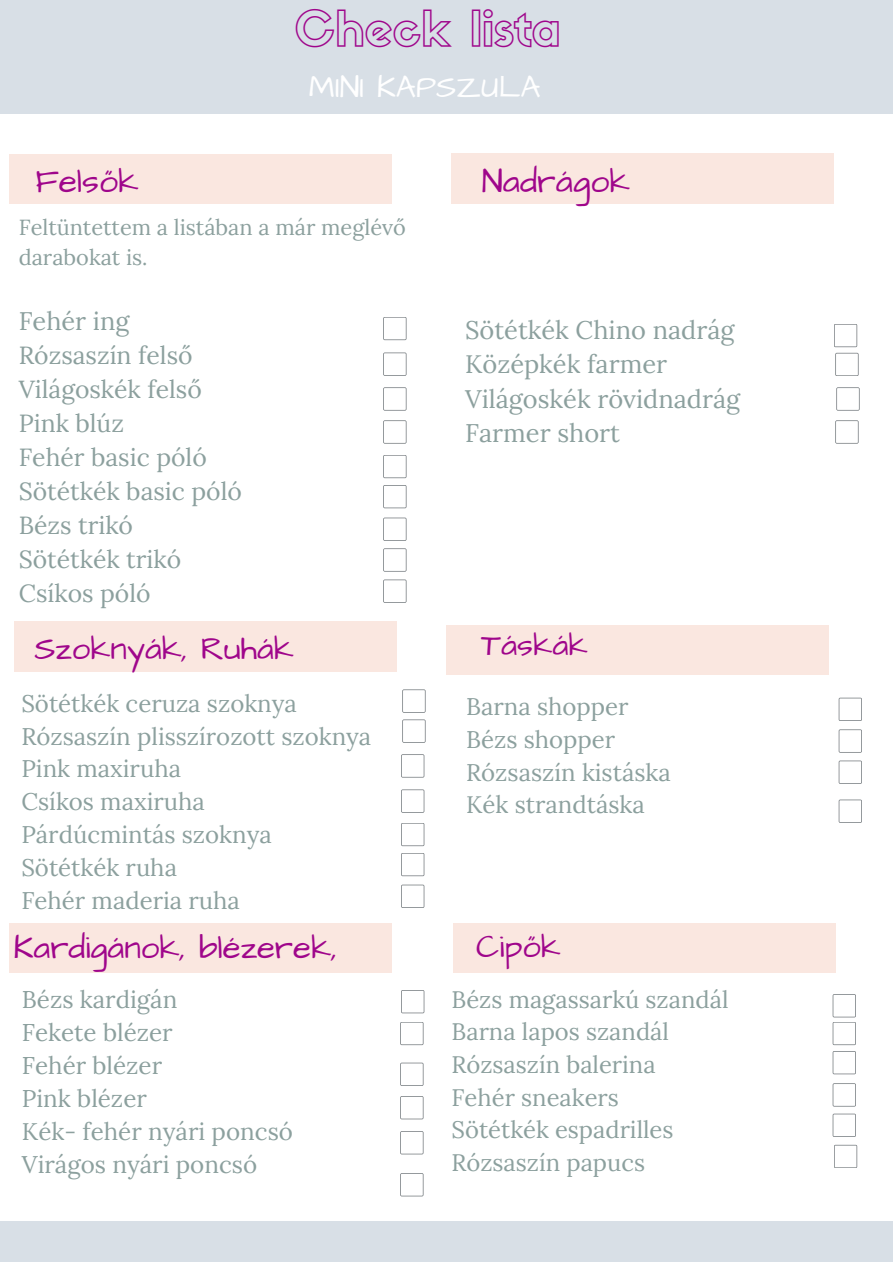
<style>
.page{position:relative;width:893px;height:1264px;background:#fff}
.page>*{position:absolute;margin:0;border:0;box-sizing:border-box;transform-origin:0 0}
.t1{font:48px "Sifonn Basic Outline";color:#9f068b}
.t2{font:33.75px "Architects Daughter";color:#9f068b}
.t3{font:33.15px "Architects Daughter";color:#9f068b}
.t4{font:32.85px "Architects Daughter";color:#9f068b}
.t5{font:32.55px "Architects Daughter";color:#9f068b}
.t6{font:31.65px "Architects Daughter";color:#9f068b}
.t7{font:31.5px "Architects Daughter";color:#fff}
.t8{font:25.35px "Lora";color:#8ca09e}
.t9{font:24.75px "Lora";color:#8ca09e}
.t10{font:24.15px "Lora";color:#8ca09e}
.t11{font:24px "Lora";color:#8ca09e}
.t12{font:23.85px "Lora";color:#8ca09e}
.t13{font:21.75px/30.5px "Lora";color:#8ca09e}
</style>
<div class="page">
<div style="left:0;top:1221px;width:892px;height:40px;background:#d8dfe6"></div>
<div style="left:9px;top:154px;width:383px;height:50px;background:#fae7e0"></div>
<div style="left:15px;top:622px;width:382px;height:49px;background:#fae7e0"></div>
<div style="left:451px;top:154px;width:383px;height:49px;background:#fae7e0"></div>
<div style="left:446px;top:625px;width:382px;height:49px;background:#fae7e0"></div>
<div style="left:453px;top:923px;width:382px;height:49px;background:#fae7e0"></div>
<svg style="left:383px;top:387px;width:23px;height:23px"></svg>
<svg style="left:383px;top:455px;width:23px;height:23px"></svg>
<svg style="left:383px;top:420px;width:23px;height:23px"></svg>
<svg style="left:383px;top:485px;width:23px;height:23px"></svg>
<svg style="left:383px;top:352px;width:23px;height:24px"></svg>
<svg style="left:834px;top:324px;width:23px;height:23px"></svg>
<svg style="left:835px;top:353px;width:23px;height:23px"></svg>
<svg style="left:836px;top:387px;width:23px;height:23px"></svg>
<svg style="left:835px;top:420px;width:23px;height:23px"></svg>
<svg style="left:838px;top:729px;width:23px;height:23px"></svg>
<svg style="left:402px;top:719px;width:23px;height:23px"></svg>
<svg style="left:401px;top:754px;width:23px;height:23px"></svg>
<svg style="left:401px;top:789px;width:23px;height:23px"></svg>
<svg style="left:838px;top:697px;width:23px;height:24px"></svg>
<svg style="left:832px;top:1051px;width:23px;height:23px"></svg>
<svg style="left:832px;top:994px;width:23px;height:51px"></svg>
<svg style="left:832px;top:1083px;width:23px;height:23px"></svg>
<div style="left:9px;top:923px;width:383px;height:49px;background:#fae7e0"></div>
<svg style="left:400px;top:1131px;width:23px;height:23px"></svg>
<svg style="left:401px;top:990px;width:23px;height:23px"></svg>
<svg style="left:400px;top:1062px;width:23px;height:23px"></svg>
<svg style="left:400px;top:1173px;width:23px;height:23px"></svg>
<svg style="left:838px;top:760px;width:23px;height:23px"></svg>
<svg style="left:400px;top:1022px;width:23px;height:23px"></svg>
<div style="left:0;top:0;width:892px;height:114px;background:#d8dfe6"></div>
<svg style="left:400px;top:1096px;width:23px;height:23px"></svg>
<svg style="left:832px;top:1113px;width:23px;height:23px"></svg>
<svg style="left:401px;top:823px;width:23px;height:23px"></svg>
<svg style="left:401px;top:853px;width:23px;height:23px"></svg>
<svg style="left:402px;top:689px;width:23px;height:23px"></svg>
<svg style="left:383px;top:317px;width:23px;height:23px"></svg>
<svg style="left:383px;top:517px;width:23px;height:24px"></svg>
<svg style="left:383px;top:548px;width:23px;height:23px"></svg>
<svg style="left:838px;top:799px;width:23px;height:23px"></svg>
<svg style="left:401px;top:884px;width:23px;height:23px"></svg>
<svg style="left:383px;top:579px;width:23px;height:24px"></svg>
<svg style="left:834px;top:1144px;width:23px;height:24px"></svg>
<p class="t1" style="left:294px;top:10px;width:268px">Check lista</p>
<p class="t7" style="left:309px;top:66px;width:233px">MINI KAPSZULA</p>
<p class="t2" style="left:35px;top:158px;width:105px">Felsők</p>
<p class="t13" style="left:19px;top:211px;width:388px">Feltüntettem a listában a már meglévő darabokat is.</p>
<p class="t8" style="left:19px;top:304px;width:112px">Fehér ing</p>
<p class="t9" style="left:19px;top:339px;width:175px">Rózsaszín felső</p>
<p class="t9" style="left:19px;top:373px;width:184px">Világoskék felső</p>
<p class="t9" style="left:19px;top:407px;width:107px">Pink blúz</p>
<p class="t9" style="left:19px;top:441px;width:189px">Fehér basic póló</p>
<p class="t9" style="left:19px;top:475px;width:225px">Sötétkék basic póló</p>
<p class="t9" style="left:19px;top:509px;width:116px">Bézs trikó</p>
<p class="t9" style="left:19px;top:543px;width:164px">Sötétkék trikó</p>
<p class="t9" style="left:19px;top:577px;width:133px">Csíkos póló</p>
<p class="t4" style="left:35px;top:626px;width:261px">Szoknyák, Ruhák</p>
<p class="t11" style="left:21px;top:687px;width:277px">Sötétkék ceruza szoknya</p>
<p class="t11" style="left:21px;top:720px;width:351px">Rózsaszín plisszírozott szoknya</p>
<p class="t11" style="left:21px;top:753px;width:161px">Pink maxiruha</p>
<p class="t11" style="left:21px;top:786px;width:185px">Csíkos maxiruha</p>
<p class="t11" style="left:21px;top:819px;width:252px">Párdúcmintás szoknya</p>
<p class="t11" style="left:21px;top:851px;width:157px">Sötétkék ruha</p>
<p class="t11" style="left:21px;top:884px;width:220px">Fehér maderia ruha</p>
<p class="t3" style="left:14px;top:925px;width:325px">Kardigánok, blézerek,</p>
<p class="t10" style="left:22px;top:983px;width:157px">Bézs kardigán</p>
<p class="t10" style="left:22px;top:1016px;width:152px">Fekete blézer</p>
<p class="t10" style="left:22px;top:1049px;width:142px">Fehér blézer</p>
<p class="t10" style="left:22px;top:1082px;width:126px">Pink blézer</p>
<p class="t10" style="left:22px;top:1115px;width:272px">Kék- fehér nyári poncsó</p>
<p class="t10" style="left:22px;top:1149px;width:237px">Virágos nyári poncsó</p>
<p class="t2" style="left:481px;top:159px;width:150px">Nadrágok</p>
<p class="t8" style="left:465px;top:313px;width:271px">Sötétkék Chino nadrág</p>
<p class="t8" style="left:465px;top:347px;width:204px">Középkék farmer</p>
<p class="t8" style="left:465px;top:382px;width:277px">Világoskék rövidnadrág</p>
<p class="t8" style="left:465px;top:417px;width:156px">Farmer short</p>
<p class="t6" style="left:481px;top:624px;width:108px">Táskák</p>
<p class="t11" style="left:466px;top:690px;width:164px">Barna shopper</p>
<p class="t11" style="left:466px;top:723px;width:151px">Bézs shopper</p>
<p class="t11" style="left:466px;top:756px;width:206px">Rózsaszín kistáska</p>
<p class="t11" style="left:466px;top:789px;width:180px">Kék strandtáska</p>
<p class="t5" style="left:476px;top:925px;width:86px">Cipők</p>
<p class="t12" style="left:451px;top:983px;width:278px">Bézs magassarkú szandál</p>
<p class="t12" style="left:451px;top:1016px;width:219px">Barna lapos szandál</p>
<p class="t12" style="left:451px;top:1048px;width:205px">Rózsaszín balerina</p>
<p class="t12" style="left:451px;top:1081px;width:169px">Fehér sneakers</p>
<p class="t12" style="left:451px;top:1114px;width:223px">Sötétkék espadrilles</p>
<p class="t12" style="left:451px;top:1146px;width:195px">Rózsaszín papucs</p>
</div>
